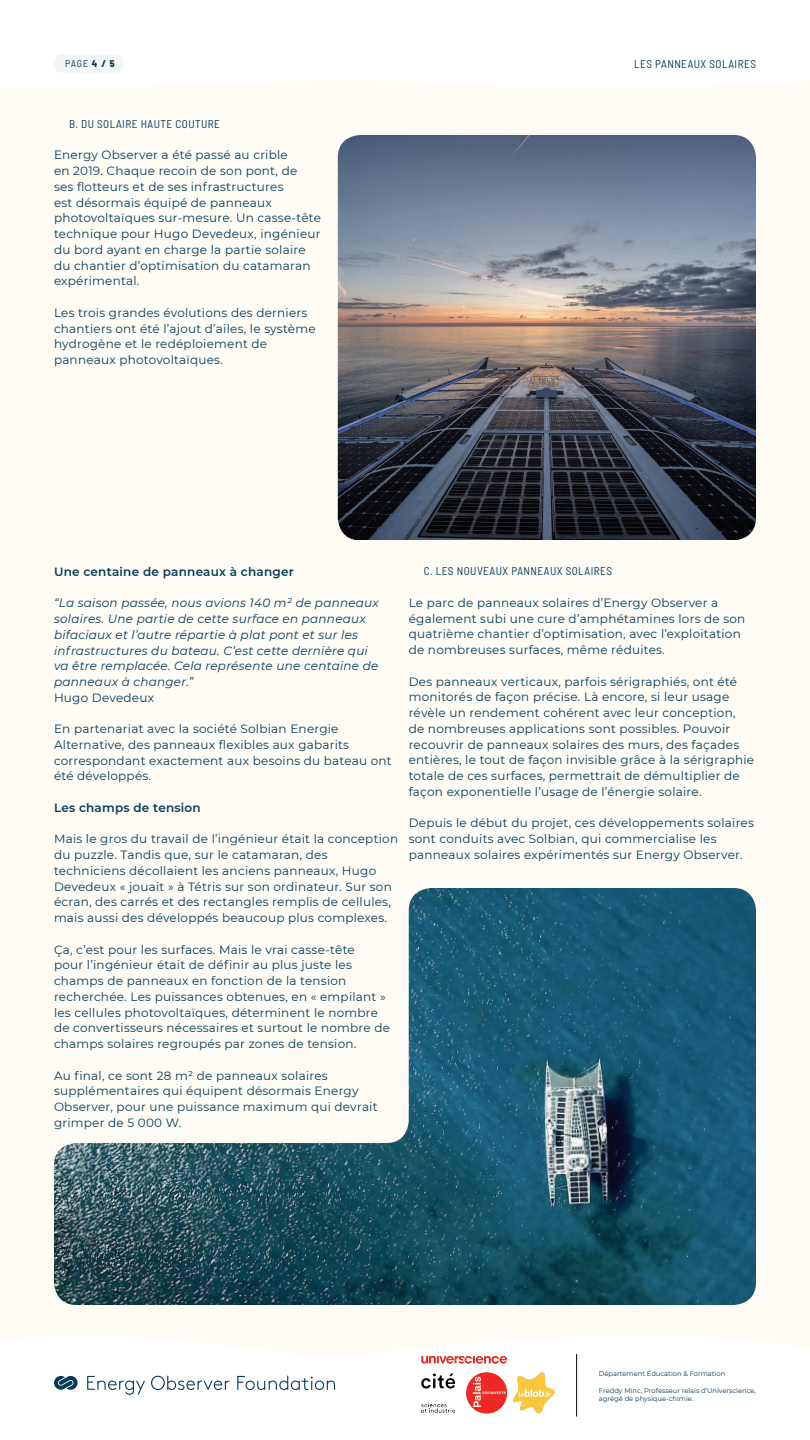
<style>
.page{position:relative;width:810px;height:1440px;background:#fefcf5}
.page>*{position:absolute;margin:0;border:0;box-sizing:border-box;transform-origin:0 0}
.t1{font:12px/15.8px "Montserrat";letter-spacing:.02em;color:#063b58}
.t2{font:italic 12px/15.8px "Montserrat";letter-spacing:.02em;color:#063b58}
.t3{font:600 12px "Montserrat";letter-spacing:.02em;color:#063b58}
.t4{font:semi-condensed 11.25px "Barlow";letter-spacing:.04em;color:#063b58}
.t5{font:semi-condensed 9.75px "Barlow";color:#063b58}
.t6{font:6.75px/8.1px "Montserrat";color:#063b58}
.s1{font-weight:800}
</style>
<div class="page">
<hr style="left:69px;top:130px;width:151px;height:1px;background:#fff">
<img style="left:338px;top:135px;width:418px;height:405px">
<hr style="left:424px;top:578px;width:188px;height:1px;background:#fff">
<img style="left:54px;top:888px;width:702px;height:417px">
<hr style="left:634px;top:71px;width:122px;height:1px;background:#fff">
<div style="left:54px;top:54px;width:70px;height:19px;background:#f4f5f6;border-radius:8px"></div>
<hr style="left:576px;top:1354px;width:1px;height:63px;background:#040503">
<svg style="left:54px;top:1376px;width:24px;height:14px"></svg>
<svg style="left:87px;top:1376px;width:58px;height:19px"></svg>
<svg style="left:151px;top:1376px;width:79px;height:14px"></svg>
<svg style="left:237px;top:1376px;width:98px;height:14px"></svg>
<img style="left:422px;top:1357px;width:132px;height:57px">
<p class="t5" style="left:65px;top:56px;width:51px">PAGE <span class="s1">4 / 5</span></p>
<p class="t4" style="left:634px;top:56px;width:123px">LES PANNEAUX SOLAIRES</p>
<p class="t4" style="left:69px;top:116px;width:153px">B. DU SOLAIRE HAUTE COUTURE</p>
<p class="t1" style="left:54px;top:147px;width:269px">Energy Observer a été passé au crible<br>en 2019. Chaque recoin de son pont, de<br>ses flotteurs et de ses infrastructures<br>est désormais équipé de panneaux photovoltaïques sur-mesure. Un casse-tête technique pour Hugo Devedeux, ingénieur du bord ayant en charge la partie solaire du chantier d’optimisation du catamaran expérimental.</p>
<p class="t1" style="left:54px;top:304px;width:263px">Les trois grandes évolutions des derniers chantiers ont été l’ajout d’ailes, le système hydrogène et le redéploiement de panneaux photovoltaïques.</p>
<p class="t3" style="left:54px;top:563px;width:241px">Une centaine de panneaux à changer</p>
<p class="t2" style="left:54px;top:595px;width:327px">“La saison passée, nous avions 140 m² de panneaux solaires. Une partie de cette surface en panneaux bifaciaux et l’autre répartie à plat pont et sur les infrastructures du bateau. C’est cette dernière qui va être remplacée. Cela représente une centaine de panneaux à changer.”</p>
<p class="t1" style="left:54px;top:689px;width:102px">Hugo Devedeux</p>
<p class="t1" style="left:54px;top:721px;width:339px">En partenariat avec la société Solbian Energie Alternative, des panneaux flexibles aux gabarits correspondant exactement aux besoins du bateau ont été développés.</p>
<p class="t3" style="left:54px;top:799px;width:148px">Les champs de tension</p>
<p class="t1" style="left:54px;top:831px;width:346px">Mais le gros du travail de l’ingénieur était la conception du puzzle. Tandis que, sur le catamaran, des techniciens décollaient les anciens panneaux, Hugo Devedeux « jouait » à Tétris sur son ordinateur. Sur son écran, des carrés et des rectangles remplis de cellules, mais aussi des développés beaucoup plus complexes.</p>
<p class="t1" style="left:54px;top:941px;width:337px">Ça, c’est pour les surfaces. Mais le vrai casse-tête<br>pour l’ingénieur était de définir au plus juste les champs de panneaux en fonction de la tension recherchée. Les puissances obtenues, en « empilant » les cellules photovoltaïques, déterminent le nombre de convertisseurs nécessaires et surtout le nombre de champs solaires regroupés par zones de tension.</p>
<p class="t1" style="left:54px;top:1067px;width:325px">Au final, ce sont 28 m² de panneaux solaires supplémentaires qui équipent désormais Energy Observer, pour une puissance maximum qui devrait grimper de 5 000 W.</p>
<p class="t4" style="left:424px;top:563px;width:190px">C. LES NOUVEAUX PANNEAUX SOLAIRES</p>
<p class="t1" style="left:409px;top:594px;width:338px">Le parc de panneaux solaires d’Energy Observer a également subi une cure d’amphétamines lors de son quatrième chantier d’optimisation, avec l’exploitation de nombreuses surfaces, même réduites.</p>
<p class="t1" style="left:409px;top:673px;width:347px">Des panneaux verticaux, parfois sérigraphiés, ont été monitorés de façon précise. Là encore, si leur usage révèle un rendement cohérent avec leur conception, de nombreuses applications sont possibles. Pouvoir recouvrir de panneaux solaires des murs, des façades entières, le tout de façon invisible grâce à la sérigraphie totale de ces surfaces, permettrait de démultiplier de façon exponentielle l’usage de l’énergie solaire.</p>
<p class="t1" style="left:409px;top:815px;width:347px">Depuis le début du projet, ces développements solaires sont conduits avec Solbian, qui commercialise les panneaux solaires expérimentés sur Energy Observer.</p>
<p class="t6" style="left:599px;top:1370px;width:128px">Département Éducation &amp; Formation</p>
<p class="t6" style="left:599px;top:1386px;width:159px">Freddy Minc, Professeur relais d’Universcience, agrégé de physique-chimie.</p>
</div>
